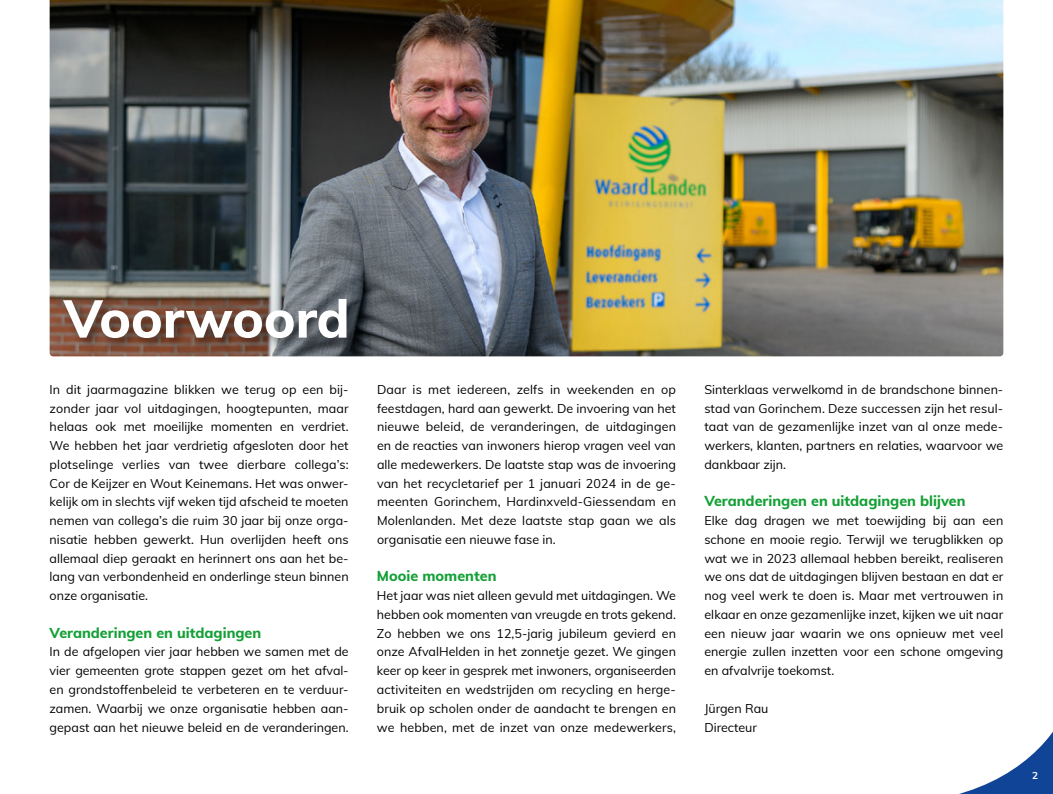
<style>
.page{position:relative;width:1053px;height:794px;background:#fff}
.page>*{position:absolute;margin:0;border:0;box-sizing:border-box;transform-origin:0 0}
.t1{font:800 52.5px "Muli";color:#fff}
.t2{font:800 14.38px "Muli";color:#14a036}
.t3{font:12.5px/18.8px "Muli";color:#000;text-align:justify}
.t4{font:700 10px "Muli";color:#fff}
</style>
<div class="page">
<svg style="left:959px;top:733px;width:93px;height:61px"></svg>
<img style="left:50px;top:0;width:953px;height:356px">
<div style="left:60px;top:296px;width:301px;height:56px;background:#000;opacity:.45"></div>
<h1 class="t1" style="left:64px;top:280px;width:287px">Voorwoord</h1>
<p class="t3" style="left:50px;top:379px;width:300px">In dit jaarmagazine blikken we terug op een bij&shy;zonder jaar vol uitdagingen, hoogtepunten, maar helaas ook met moeilijke momenten en verdriet.<br>We hebben het jaar verdrietig afgesloten door het plotselinge verlies van twee dierbare collega’s:<br>Cor de Keijzer en Wout Keinemans. Het was onwer&shy;kelijk om in slechts vijf weken tijd afscheid te moeten nemen van collega’s die ruim 30 jaar bij onze orga&shy;nisatie hebben gewerkt. Hun overlijden heeft ons allemaal diep geraakt en herinnert ons aan het be&shy;lang van verbondenheid en onderlinge steun binnen onze organisatie.</p>
<p class="t2" style="left:50px;top:622px;width:213px">Veranderingen en uitdagingen</p>
<p class="t3" style="left:50px;top:642px;width:300px">In de afgelopen vier jaar hebben we samen met de vier gemeenten grote stappen gezet om het afval&shy;en grondstoffenbeleid te verbeteren en te verduur&shy;zamen. Waarbij we onze organisatie hebben aan&shy;gepast aan het nieuwe beleid en de veranderingen.</p>
<p class="t3" style="left:377px;top:379px;width:300px">Daar is met iedereen, zelfs in weekenden en op feestdagen, hard aan gewerkt. De invoering van het nieuwe beleid, de veranderingen, de uitdagingen en de reacties van inwoners hierop vragen veel van alle medewerkers. De laatste stap was de invoering van het recycletarief per 1 januari 2024 in de ge&shy;meenten Gorinchem, Hardinxveld-Giessendam en Molenlanden. Met deze laatste stap gaan we als organisatie een nieuwe fase in.</p>
<p class="t2" style="left:377px;top:566px;width:121px">Mooie momenten</p>
<p class="t3" style="left:377px;top:586px;width:300px">Het jaar was niet alleen gevuld met uitdagingen. We hebben ook momenten van vreugde en trots gekend.<br>Zo hebben we ons 12,5-jarig jubileum gevierd en onze AfvalHelden in het zonnetje gezet. We gingen keer op keer in gesprek met inwoners, organiseerden activiteiten en wedstrijden om recycling en herge&shy;bruik op scholen onder de aandacht te brengen en we hebben, met de inzet van onze medewerkers,</p>
<p class="t3" style="left:704px;top:379px;width:300px">Sinterklaas verwelkomd in de brandschone binnen&shy;stad van Gorinchem. Deze successen zijn het resul&shy;taat van de gezamenlijke inzet van al onze mede&shy;werkers, klanten, partners en relaties, waarvoor we dankbaar zijn.</p>
<p class="t2" style="left:704px;top:491px;width:263px">Veranderingen en uitdagingen blijven</p>
<p class="t3" style="left:704px;top:511px;width:300px">Elke dag dragen we met toewijding bij aan een schone en mooie regio. Terwijl we terugblikken op wat we in 2023 allemaal hebben bereikt, realiseren we ons dat de uitdagingen blijven bestaan en dat er nog veel werk te doen is. Maar met vertrouwen in elkaar en onze gezamenlijke inzet, kijken we uit naar een nieuw jaar waarin we ons opnieuw met veel energie zullen inzetten voor een schone omgeving en afvalvrije toekomst.</p>
<p class="t3" style="left:704px;top:698px;width:66px">Jürgen Rau<br>Directeur</p>
<p class="t4" style="left:1031px;top:768px;width:8px">2</p>
</div>
